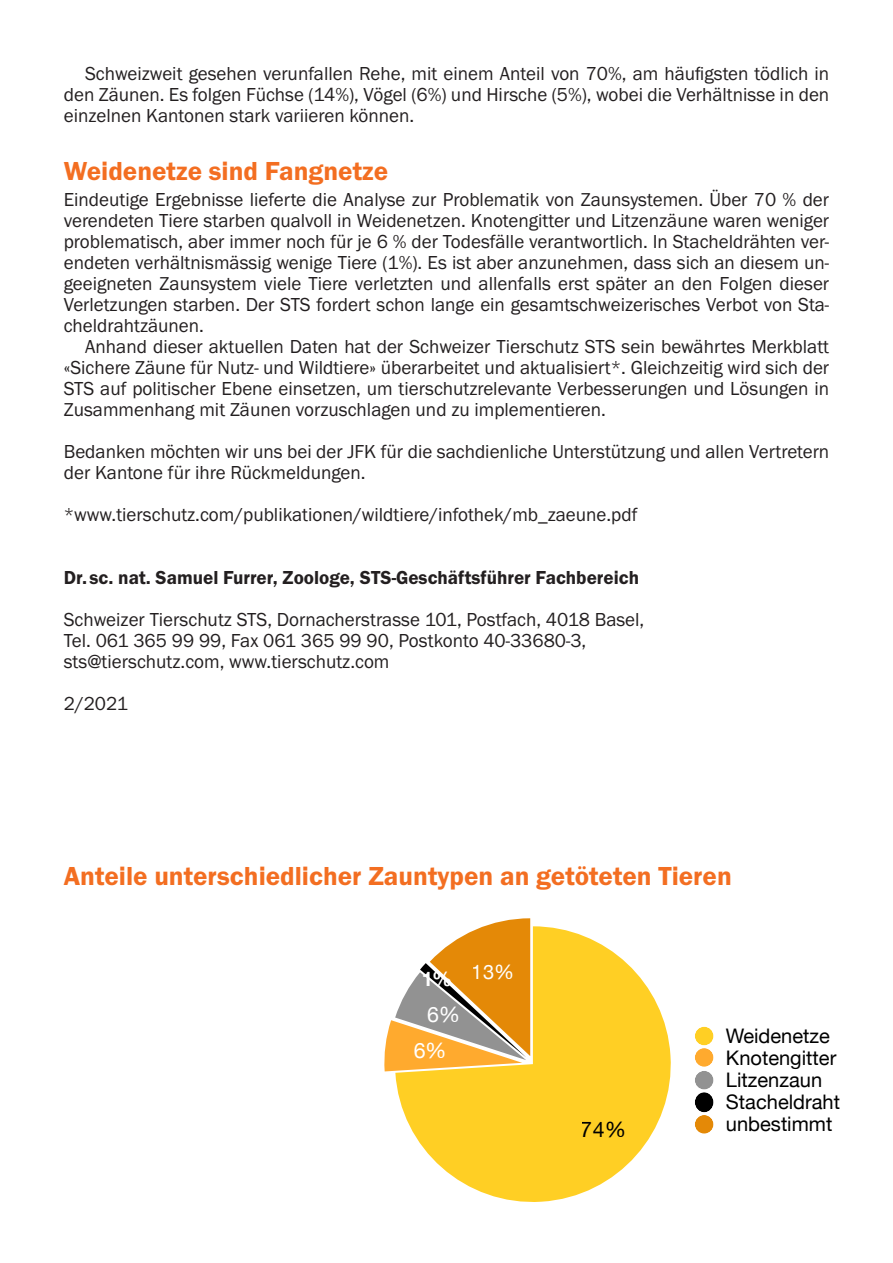
<style>
.page{position:relative;width:893px;height:1263px;background:#fff}
.page>*{position:absolute;margin:0;border:0;box-sizing:border-box;transform-origin:0 0}
.t1{font:600 27px "Franklin Got Itc T";color:#f36e21}
.t2{font:21.45px/36.2px "Helvetica Neue";color:#fff}
.t3{font:21.45px "Helvetica Neue";color:#000}
.t4{font:20.1px/22.2px "Helvetica Neue";color:#000}
.t5{font:20.1px "Helvetica Neue";color:#fff}
.t6{font:19.5px/21px "Franklin Got Itc T";color:#231f20;text-align:justify}
.t7{font:600 19.5px "Franklin Got Itc T";color:#231f20}
.s1{font-weight:700}
</style>
<div class="page">
<svg style="left:384px;top:918px;width:146px;height:153px"></svg>
<svg style="left:395px;top:926px;width:276px;height:276px;fill:#ffcf24"></svg>
<div style="left:695px;top:1027px;width:18px;height:18px;background:#ffcf24;border-radius:50%"></div>
<div style="left:695px;top:1048px;width:18px;height:19px;background:#ffaa2e;border-radius:50%"></div>
<div style="left:695px;top:1071px;width:18px;height:18px;background:#929292;border-radius:50%"></div>
<svg style="left:695px;top:1092px;width:18px;height:20px"></svg>
<div style="left:695px;top:1115px;width:18px;height:19px;background:#e48907;border-radius:50%"></div>
<p class="t6" style="left:64px;top:63px;width:767px;text-indent:21px">Schweizweit gesehen verunfallen Rehe, mit einem Anteil von 70%, am häufigsten tödlich in den Zäunen. Es folgen Füchse (14%), Vögel (6%) und Hirsche (5%), wobei die Verhältnisse in den einzelnen Kantonen stark variieren können.</p>
<h1 class="t1" style="left:64px;top:156px;width:326px">Weidenetze sind Fangnetze</h1>
<p class="t6" style="left:64px;top:188px;width:767px">Eindeutige Ergebnisse lieferte die Analyse zur Problematik von Zaunsystemen. Über 70 % der verendeten Tiere starben qualvoll in Weidenetzen. Knotengitter und Litzenzäune waren weniger problematisch, aber immer noch für je 6 % der Todesfälle verantwortlich. In Stacheldrähten ver&shy;endeten verhältnismässig wenige Tiere (1%). Es ist aber anzunehmen, dass sich an diesem un&shy;geeigneten Zaunsystem viele Tiere verletzten und allenfalls erst später an den Folgen dieser Verletzungen starben. Der STS fordert schon lange ein gesamtschweizerisches Verbot von Sta&shy;cheldrahtzäunen.</p>
<p class="t6" style="left:64px;top:335px;width:767px;text-indent:21px">Anhand dieser aktuellen Daten hat der Schweizer Tierschutz STS sein bewährtes Merkblatt «Sichere Zäune für Nutz- und Wildtiere» überarbeitet und aktualisiert*. Gleichzeitig wird sich der STS auf politischer Ebene einsetzen, um tierschutzrelevante Verbesserungen und Lösungen in Zusammenhang mit Zäunen vorzuschlagen und zu implementieren.</p>
<p class="t6" style="left:64px;top:440px;width:767px">Bedanken möchten wir uns bei der JFK für die sachdienliche Unterstützung und allen Vertretern der Kantone für ihre Rückmeldungen.</p>
<p class="t6" style="left:64px;top:504px;width:575px">*www.tierschutz.com/publikationen/wildtiere/infothek/mb_zaeune.pdf</p>
<p class="t7" style="left:64px;top:566px;width:577px">Dr. sc. nat. Samuel Furrer, Zoologe, STS-Geschäftsführer Fachbereich</p>
<p class="t6" style="left:64px;top:609px;width:582px;text-align:left">Schweizer Tierschutz STS, Dornacherstrasse 101, Postfach, 4018 Basel,<br>Tel. 061 365 99 99, Fax 061 365 99 90, Postkonto 40-33680-3, sts@tierschutz.com, www.tierschutz.com</p>
<p class="t6" style="left:64px;top:692px;width:66px">2/2021</p>
<h1 class="t1" style="left:64px;top:861px;width:670px">Anteile unterschiedlicher Zauntypen an getöteten Tieren</h1>
<p class="t5" style="left:421px;top:957px;width:95px"><span class="s1">1%</span> 13%</p>
<p class="t2" style="left:413px;top:997px;width:48px;text-indent:14px">6%<br>6%</p>
<p class="t3" style="left:581px;top:1114px;width:47px">74%</p>
<p class="t4" style="left:726px;top:1025px;width:116px">Weidenetze<br>Knotengitter<br>Litzenzaun<br>Stacheldraht unbestimmt</p>
</div>
